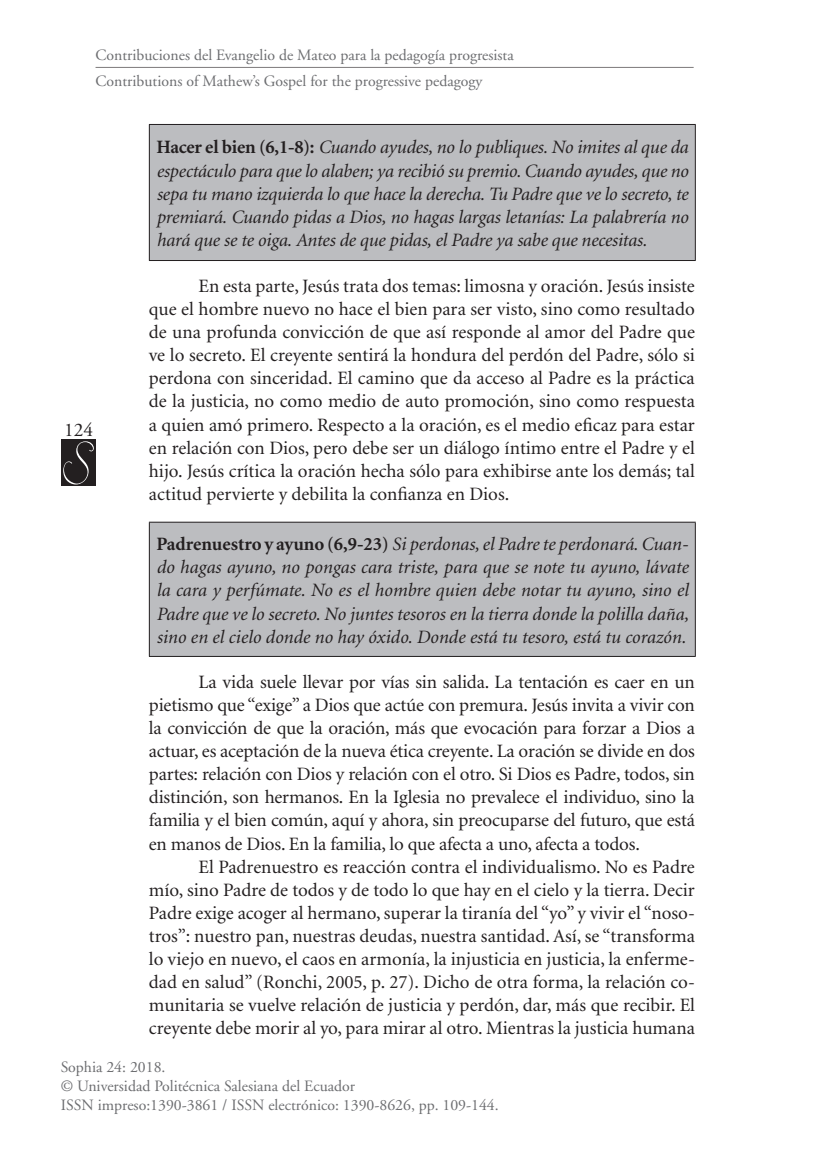
<style>
.page{position:relative;width:819px;height:1151px;background:#fff}
.page>*{position:absolute;margin:0;border:0;box-sizing:border-box;transform-origin:0 0}
.t1{font:19.25px "Adobe Garamond";color:#231f20}
.t2{font:18.9px/23.1px "Minion";color:#231f20;text-align:justify}
.t3{font:italic 18.9px/23.1px "Minion";letter-spacing:-.005em;color:#231f20;text-align:justify}
.t4{font:15.75px/19.2px "Adobe Garamond";color:#6c6d70}
.s1{font-weight:700;font-style:normal}
</style>
<div class="page">
<div style="left:61px;top:440px;width:34px;height:46px;background:#231f20"></div>
<svg style="left:63px;top:441px;width:31px;height:43px"></svg>
<hr style="left:95px;top:67px;width:598px;height:1px;background:#231f20">
<div style="left:149px;top:124px;width:546px;height:136px;background:#bcbdc0"></div>
<hr style="left:149px;top:124px;width:546px;height:1px;background:#231f20">
<hr style="left:149px;top:125px;width:1px;height:135px;background:#231f20">
<hr style="left:694px;top:125px;width:1px;height:135px;background:#231f20">
<hr style="left:149px;top:260px;width:546px;height:1px;background:#231f20">
<div style="left:149px;top:522px;width:546px;height:134px;background:#bcbdc0"></div>
<hr style="left:149px;top:522px;width:546px;height:1px;background:#231f20">
<hr style="left:149px;top:523px;width:1px;height:133px;background:#231f20">
<hr style="left:694px;top:523px;width:1px;height:133px;background:#231f20">
<hr style="left:149px;top:656px;width:546px;height:1px;background:#231f20">
<p class="t4" style="left:95px;top:42px;width:420px;line-height:25.7px">Contribuciones del Evangelio de Mateo para la pedagogía progresista<br>Contributions of Mathew’s Gospel for the progressive pedagogy</p>
<p class="t1" style="left:64px;top:419px;width:30px">124</p>
<p class="t3" style="left:156px;top:136px;width:533px"><span class="s1">Hacer el bien (6,1-8):</span> Cuando ayudes, no lo publiques. No imites al que da espectáculo para que lo alaben; ya recibió su premio. Cuando ayudes, que no sepa tu mano izquierda lo que hace la derecha. Tu Padre que ve lo secreto, te premiará. Cuando pidas a Dios, no hagas largas letanías: La palabrería no hará que se te oiga. Antes de que pidas, el Padre ya sabe que necesitas.</p>
<p class="t2" style="left:149px;top:275px;width:547px;text-indent:50px">En esta parte, Jesús trata dos temas: limosna y oración. Jesús insiste que el hombre nuevo no hace el bien para ser visto, sino como resultado de una profunda convicción de que así responde al amor del Padre que ve lo secreto. El creyente sentirá la hondura del perdón del Padre, sólo si perdona con sinceridad. El camino que da acceso al Padre es la práctica de la justicia, no como medio de auto promoción, sino como respuesta a quien amó primero. Respecto a la oración, es el medio eficaz para estar en relación con Dios, pero debe ser un diálogo íntimo entre el Padre y el hijo. Jesús crítica la oración hecha sólo para exhibirse ante los demás; tal actitud pervierte y debilita la confianza en Dios.</p>
<p class="t3" style="left:156px;top:533px;width:533px"><span class="s1">Padrenuestro y ayuno (6,9-23)</span> Si perdonas, el Padre te perdonará. Cuan&shy;do hagas ayuno, no pongas cara triste, para que se note tu ayuno, lávate la cara y perfúmate. No es el hombre quien debe notar tu ayuno, sino el Padre que ve lo secreto. No juntes tesoros en la tierra donde la polilla daña, sino en el cielo donde no hay óxido. Donde está tu tesoro, está tu corazón.</p>
<p class="t2" style="left:149px;top:671px;width:547px;text-indent:50px">La vida suele llevar por vías sin salida. La tentación es caer en un pietismo que “exige” a Dios que actúe con premura. Jesús invita a vivir con la convicción de que la oración, más que evocación para forzar a Dios a actuar, es aceptación de la nueva ética creyente. La oración se divide en dos partes: relación con Dios y relación con el otro. Si Dios es Padre, todos, sin distinción, son hermanos. En la Iglesia no prevalece el individuo, sino la familia y el bien común, aquí y ahora, sin preocuparse del futuro, que está en manos de Dios. En la familia, lo que afecta a uno, afecta a todos.</p>
<p class="t2" style="left:149px;top:856px;width:547px;text-indent:50px">El Padrenuestro es reacción contra el individualismo. No es Padre mío, sino Padre de todos y de todo lo que hay en el cielo y la tierra. Decir Padre exige acoger al hermano, superar la tiranía del “yo” y vivir el “noso&shy;tros”: nuestro pan, nuestras deudas, nuestra santidad. Así, se “transforma lo viejo en nuevo, el caos en armonía, la injusticia en justicia, la enferme&shy;dad en salud” (Ronchi, 2005, p. 27). Dicho de otra forma, la relación co&shy;munitaria se vuelve relación de justicia y perdón, dar, más que recibir. El creyente debe morir al yo, para mirar al otro. Mientras la justicia humana</p>
<p class="t4" style="left:61px;top:1058px;width:439px">Sophia 24: 2018.<br>© Universidad Politécnica Salesiana del Ecuador<br>ISSN impreso:1390-3861 / ISSN electrónico: 1390-8626, pp. 109-144.</p>
</div>
